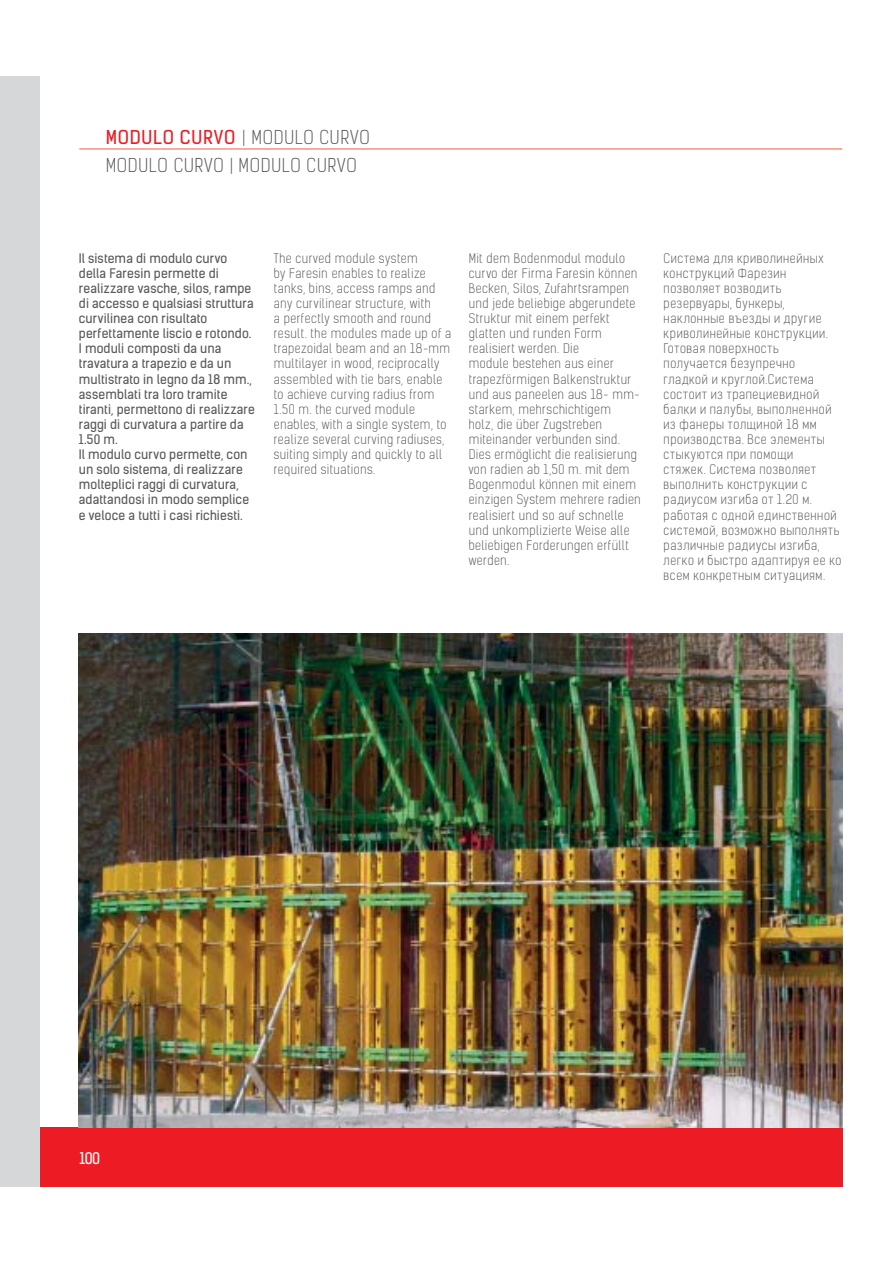
<style>
.page{position:relative;width:893px;height:1263px;background:#fff}
.page>*{position:absolute;margin:0;border:0;box-sizing:border-box;transform-origin:0 0}
.t1{font:300 18.15px/28px "Kelson Sans";letter-spacing:.035em;color:#58595b}
.t2{font:15.45px "Kelson Sans";color:#fff}
.t3{font:300 12.6px/15.1px "Kelson Sans";letter-spacing:.035em;color:#58595b}
.t4{font:12.6px/15.1px "Kelson Sans Light RU";letter-spacing:.05em;color:#58595b}
.t5{font:12.6px/15.1px "Kelson Sans";letter-spacing:.01em;color:#58595b}
.s1{font-weight:400;color:#ed1c24}
.s2{font-family:"Kelson Sans Light RU";font-weight:400}
</style>
<div class="page">
<hr style="left:79px;top:149px;width:763px;height:1px;background:#f15a40">
<div style="left:0;top:1127px;width:842px;height:60px;background:#ed1c24"></div>
<div style="left:0;top:76px;width:40px;height:1111px;background:#d6d7d8"></div>
<img style="left:79px;top:634px;width:763px;height:493px">
<h1 class="t1" style="left:106px;top:124px;width:266px"><span class="s1">MODULO CURVO</span> | MODULO CURVO<br>MODULO CURVO | <span class="s2">MODULO CURVO</span></h1>
<p class="t3" style="left:274px;top:251px;width:179px">The curved module system<br>by Faresin enables to realize tanks, bins, access ramps and any curvilinear structure, with<br>a perfectly smooth and round result. the modules made up of a trapezoidal beam and an 18-mm multilayer in wood, reciprocally assembled with tie bars, enable to achieve curving radius from<br>1.50 m. the curved module enables, with a single system, to realize several curving radiuses, suiting simply and quickly to all required situations.</p>
<p class="t4" style="left:663px;top:251px;width:179px">Cистема для криволинейных конструкций Фарезин позволяет возводить резервуары, бункеры, наклонные въезды и другие криволинейные конструкции.<br>Готовая поверхность получается безупречно гладкой и круглой.Система состоит из трапециевидной балки и палубы, выполненной из фанеры толщиной 18 мм производства. Все элементы стыкуются при помощи<br>стяжек. Система позволяет выполнить конструкции с радиусом изгиба от 1.20 м. работая с одной единственной системой, возможно выполнять различные радиусы изгиба, легко и быстро адаптируя ее ко всем конкретным ситуациям.</p>
<p class="t5" style="left:79px;top:252px;width:178px">Il sistema di modulo curvo della Faresin permette di realizzare vasche, silos, rampe di accesso e qualsiasi struttura curvilinea con risultato perfettamente liscio e rotondo.<br>I moduli composti da una travatura a trapezio e da un multistrato in legno da 18 mm., assemblati tra loro tramite tiranti, permettono di realizzare raggi di curvatura a partire da<br>1.50 m.<br>Il modulo curvo permette, con un solo sistema, di realizzare molteplici raggi di curvatura, adattandosi in modo semplice e veloce a tutti i casi richiesti.</p>
<p class="t3" style="left:469px;top:251px;width:174px">Mit dem Bodenmodul modulo curvo der Firma Faresin können<br>Becken, Silos, Zufahrtsrampen und jede beliebige abgerundete<br>Struktur mit einem perfekt glatten und runden Form realisiert werden. Die<br>module bestehen aus einer trapezförmigen Balkenstruktur und aus paneelen aus 18- mm&shy;starkem, mehrschichtigem<br>holz, die über Zugstreben miteinander verbunden sind.<br>Dies ermöglicht die realisierung von radien ab 1,50 m. mit dem<br>Bogenmodul können mit einem einzigen System mehrere radien realisiert und so auf schnelle und unkomplizierte Weise alle beliebigen Forderungen erfüllt werden.</p>
<p class="t2" style="left:79px;top:1152px;width:22px">100</p>
</div>
